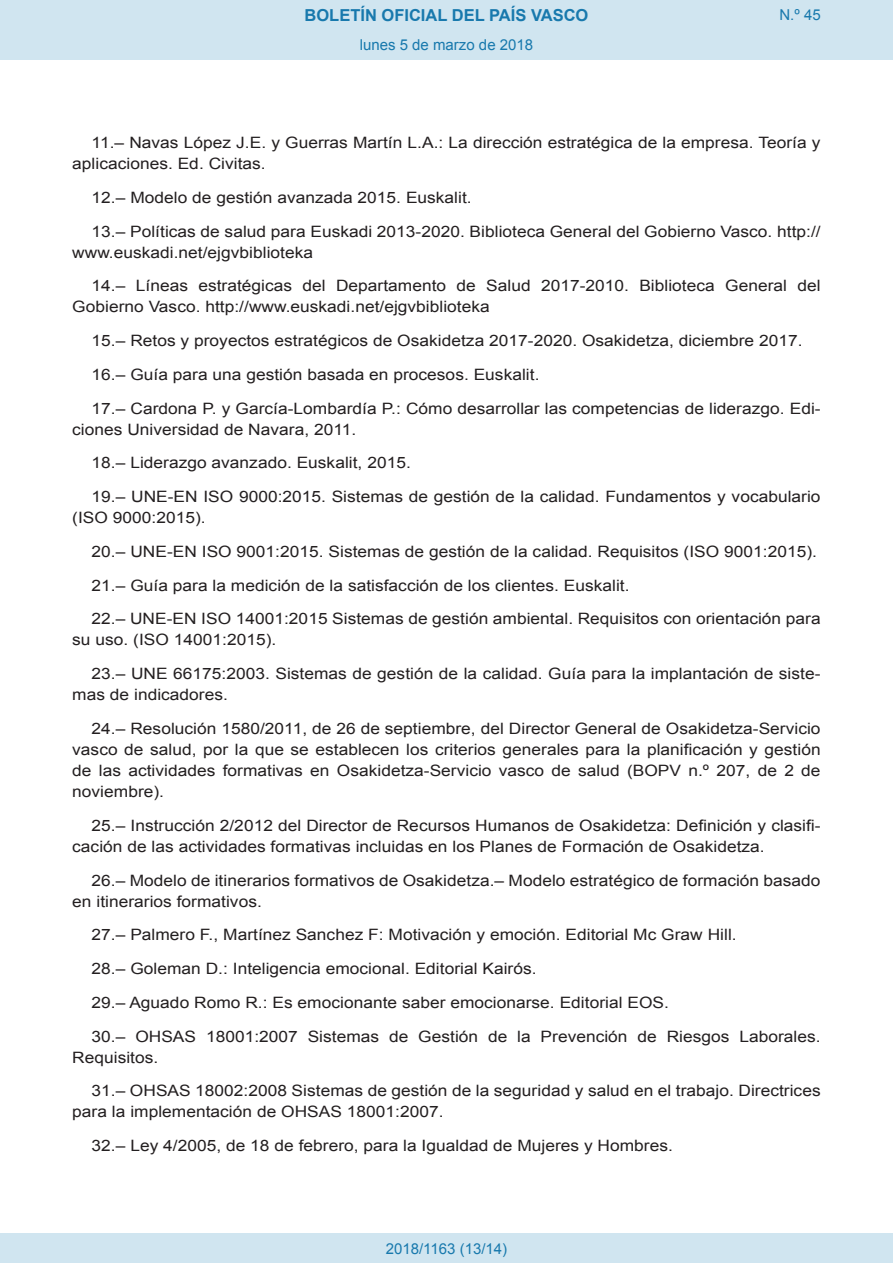
<style>
.page{position:relative;width:893px;height:1263px;background:#fff}
.page>*{position:absolute;margin:0;border:0;box-sizing:border-box;transform-origin:0 0}
.t1{font:700 16.5px "Arial";color:#1879ad}
.BOPVDetalle{font:15.6px/21px "Arial";color:#231f20;scale:1.11 1}
.Paginacion_Centro{font:15px "Arial";color:#1879ad}
</style>
<div class="page">
<div style="left:0;top:0;width:893px;height:60px;background:#d0e5f0"></div>
<div style="left:0;top:1233px;width:893px;height:30px;background:#d0e5f0"></div>
<p class="t1" style="left:305px;top:4px;width:285px">BOLETÍN OFICIAL DEL PAÍS VASCO</p>
<p class="Paginacion_Centro" style="left:360px;top:35px;width:175px">lunes 5 de marzo de 2018</p>
<p class="Paginacion_Centro" style="left:779px;top:5px;width:43px">N.º 45</p>
<p class="BOPVDetalle" style="left:72px;top:132px;width:676px;text-indent:19px">11.– Navas López J.E. y Guerras Martín L.A.: La dirección estratégica de la empresa. Teoría y aplicaciones. Ed. Civitas.</p>
<p class="BOPVDetalle" style="left:92px;top:187px;width:344px">12.– Modelo de gestión avanzada 2015. Euskalit.</p>
<p class="BOPVDetalle" style="left:72px;top:221px;width:676px;text-indent:19px">13.– Políticas de salud para Euskadi 2013-2020. Biblioteca General del Gobierno Vasco. http:// www.euskadi.net/ejgvbiblioteka</p>
<p class="BOPVDetalle" style="left:72px;top:276px;width:676px;text-indent:19px">14.– Líneas estratégicas del Departamento de Salud 2017-2010. Biblioteca General del<br>Gobierno Vasco. http://www.euskadi.net/ejgvbiblioteka</p>
<p class="BOPVDetalle" style="left:92px;top:330px;width:642px">15.– Retos y proyectos estratégicos de Osakidetza 2017-2020. Osakidetza, diciembre 2017.</p>
<p class="BOPVDetalle" style="left:92px;top:364px;width:405px">16.– Guía para una gestión basada en procesos. Euskalit.</p>
<p class="BOPVDetalle" style="left:72px;top:398px;width:676px;text-indent:19px">17.– Cardona P. y García-Lombardía P.: Cómo desarrollar las competencias de liderazgo. Edi&shy;ciones Universidad de Navara, 2011.</p>
<p class="BOPVDetalle" style="left:92px;top:453px;width:289px">18.– Liderazgo avanzado. Euskalit, 2015.</p>
<p class="BOPVDetalle" style="left:72px;top:486px;width:676px;text-indent:19px">19.– UNE-EN ISO 9000:2015. Sistemas de gestión de la calidad. Fundamentos y vocabulario (ISO 9000:2015).</p>
<p class="BOPVDetalle" style="left:92px;top:541px;width:655px">20.– UNE-EN ISO 9001:2015. Sistemas de gestión de la calidad. Requisitos (ISO 9001:2015).</p>
<p class="BOPVDetalle" style="left:92px;top:575px;width:486px">21.– Guía para la medición de la satisfacción de los clientes. Euskalit.</p>
<p class="BOPVDetalle" style="left:72px;top:609px;width:676px;text-indent:19px">22.– UNE-EN ISO 14001:2015 Sistemas de gestión ambiental. Requisitos con orientación para su uso. (ISO 14001:2015).</p>
<p class="BOPVDetalle" style="left:72px;top:663px;width:676px;text-indent:19px">23.– UNE 66175:2003. Sistemas de gestión de la calidad. Guía para la implantación de siste&shy;mas de indicadores.</p>
<p class="BOPVDetalle" style="left:72px;top:718px;width:676px;text-align:justify;text-indent:19px">24.– Resolución 1580/2011, de 26 de septiembre, del Director General de Osakidetza-Servicio vasco de salud, por la que se establecen los criterios generales para la planificación y gestión de las actividades formativas en Osakidetza-Servicio vasco de salud (BOPV n.º 207, de 2 de noviembre).</p>
<p class="BOPVDetalle" style="left:72px;top:815px;width:676px;text-indent:19px">25.– Instrucción 2/2012 del Director de Recursos Humanos de Osakidetza: Definición y clasifi&shy;cación de las actividades formativas incluidas en los Planes de Formación de Osakidetza.</p>
<p class="BOPVDetalle" style="left:72px;top:870px;width:676px;text-indent:19px">26.– Modelo de itinerarios formativos de Osakidetza.– Modelo estratégico de formación basado en itinerarios formativos.</p>
<p class="BOPVDetalle" style="left:92px;top:924px;width:583px">27.– Palmero F., Martínez Sanchez F: Motivación y emoción. Editorial Mc Graw Hill.</p>
<p class="BOPVDetalle" style="left:92px;top:958px;width:402px">28.– Goleman D.: Inteligencia emocional. Editorial Kairós.</p>
<p class="BOPVDetalle" style="left:92px;top:992px;width:522px">29.– Aguado Romo R.: Es emocionante saber emocionarse. Editorial EOS.</p>
<p class="BOPVDetalle" style="left:72px;top:1026px;width:676px;text-indent:19px">30.– OHSAS 18001:2007 Sistemas de Gestión de la Prevención de Riesgos Laborales.<br>Requisitos.</p>
<p class="BOPVDetalle" style="left:72px;top:1080px;width:676px;text-indent:19px">31.– OHSAS 18002:2008 Sistemas de gestión de la seguridad y salud en el trabajo. Directrices para la implementación de OHSAS 18001:2007.</p>
<p class="BOPVDetalle" style="left:92px;top:1135px;width:525px">32.– Ley 4/2005, de 18 de febrero, para la Igualdad de Mujeres y Hombres.</p>
<p class="Paginacion_Centro" style="left:386px;top:1238px;width:123px">2018/1163 (13/14)</p>
</div>
